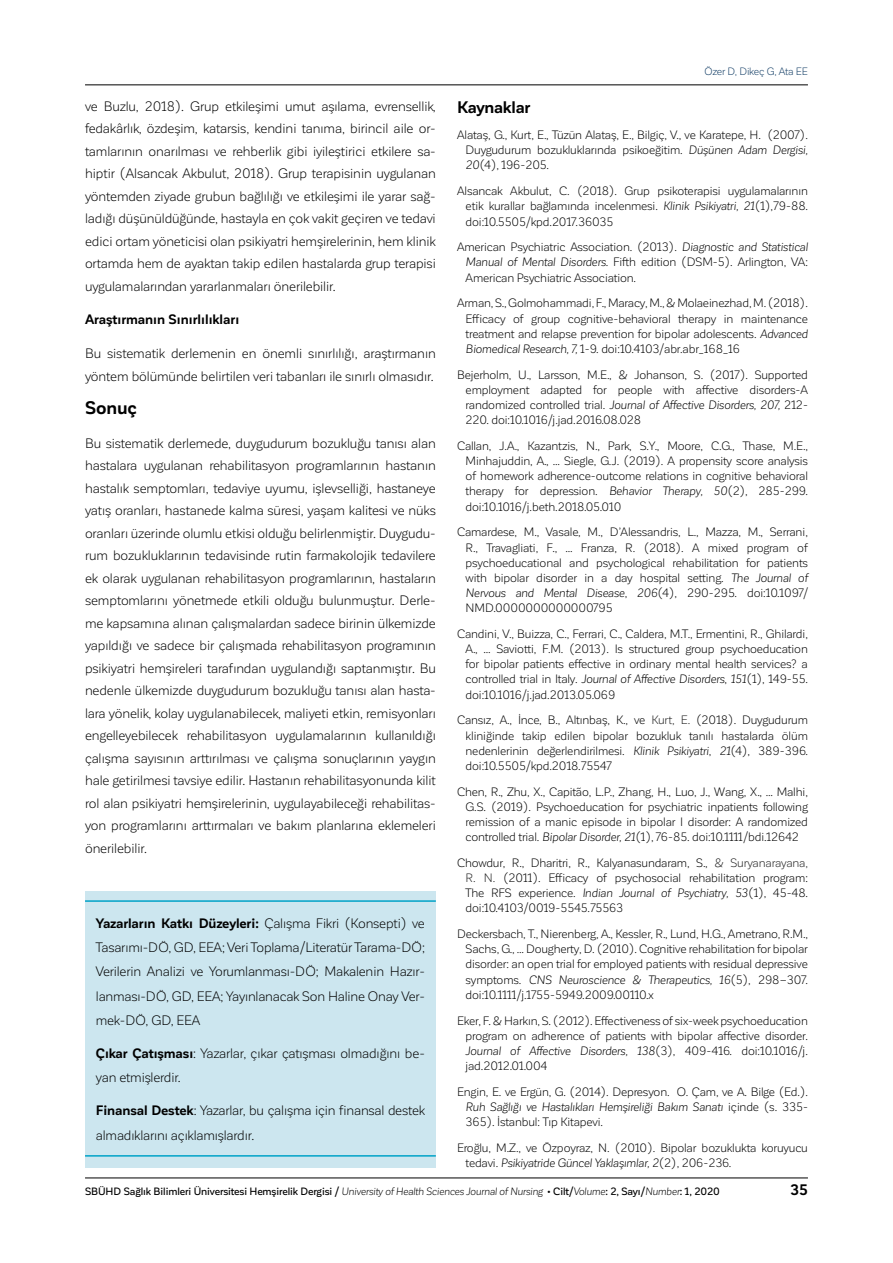
<style>
.page{position:relative;width:893px;height:1263px;background:#fff}
.page>*{position:absolute;margin:0;border:0;box-sizing:border-box;transform-origin:0 0}
.t1{font:700 18px "Corporative Sans";letter-spacing:-.005em;color:#000}
.t2{font:700 16.5px "Corporative Sans";letter-spacing:-.015em;color:#000}
.t3{font:700 15px "Corporative Sans";color:#000}
.t4{font:13.5px/22.5px "Corporative Sans";letter-spacing:-.01em;color:#000;text-align:justify}
.t5{font:700 13.5px "Corporative Sans";letter-spacing:-.005em;color:#000}
.t6{font:12px/15.1px "Corporative Sans";letter-spacing:-.015em;color:#000;text-align:justify}
.t7{font:500 10.5px "Corporative Sans";letter-spacing:-.01em;color:#000}
.t8{font:10.5px "Corporative Sans";letter-spacing:-.02em;color:#123d65}
.s1{font-weight:700}
.s2{font-style:italic}
.s3{color:#222}
.s4{font-weight:400;font-style:italic}
</style>
<div class="page">
<hr style="left:85px;top:85px;width:723px;height:1px;background:#000">
<hr style="left:85px;top:1178px;width:723px;height:1px;background:#000">
<div style="left:85px;top:891px;width:351px;height:276px;background:#cce6ef"></div>
<hr style="left:85px;top:900px;width:351px;height:2px;background:#00a2c7">
<hr style="left:85px;top:1155px;width:351px;height:1px;background:#00a2c7">
<p class="t4" style="left:85px;top:95px;width:352px">ve Buzlu, 2018). Grup etkileşimi umut aşılama, evrensellik, fedakârlık, özdeşim, katarsis, kendini tanıma, birincil aile or&shy;tamlarının onarılması ve rehberlik gibi iyileştirici etkilere sa&shy;hiptir (Alsancak Akbulut, 2018). Grup terapisinin uygulanan yöntemden ziyade grubun bağlılığı ve etkileşimi ile yarar sağ&shy;ladığı düşünüldüğünde, hastayla en çok vakit geçiren ve tedavi edici ortam yöneticisi olan psikiyatri hemşirelerinin, hem klinik ortamda hem de ayaktan takip edilen hastalarda grup terapisi uygulamalarından yararlanmaları önerilebilir.</p>
<p class="t5" style="left:85px;top:312px;width:156px">Araştırmanın Sınırlılıkları</p>
<p class="t4" style="left:85px;top:342px;width:352px">Bu sistematik derlemenin en önemli sınırlılığı, araştırmanın yöntem bölümünde belirtilen veri tabanları ile sınırlı olmasıdır.</p>
<h1 class="t1" style="left:85px;top:398px;width:53px">Sonuç</h1>
<p class="t4" style="left:85px;top:432px;width:352px">Bu sistematik derlemede, duygudurum bozukluğu tanısı alan hastalara uygulanan rehabilitasyon programlarının hastanın hastalık semptomları, tedaviye uyumu, işlevselliği, hastaneye yatış oranları, hastanede kalma süresi, yaşam kalitesi ve nüks oranları üzerinde olumlu etkisi olduğu belirlenmiştir. Duygudu&shy;rum bozukluklarının tedavisinde rutin farmakolojik tedavilere ek olarak uygulanan rehabilitasyon programlarının, hastaların semptomlarını yönetmede etkili olduğu bulunmuştur. Derle&shy;me kapsamına alınan çalışmalardan sadece birinin ülkemizde yapıldığı ve sadece bir çalışmada rehabilitasyon programının psikiyatri hemşireleri tarafından uygulandığı saptanmıştır. Bu nedenle ülkemizde duygudurum bozukluğu tanısı alan hasta&shy;lara yönelik, kolay uygulanabilecek, maliyeti etkin, remisyonları engelleyebilecek rehabilitasyon uygulamalarının kullanıldığı çalışma sayısının arttırılması ve çalışma sonuçlarının yaygın hale getirilmesi tavsiye edilir. Hastanın rehabilitasyonunda kilit rol alan psikiyatri hemşirelerinin, uygulayabileceği rehabilitas&shy;yon programlarını arttırmaları ve bakım planlarına eklemeleri önerilebilir.</p>
<p class="t4" style="left:96px;top:911px;width:331px;line-height:24.3px"><span class="s1">Yazarların Katkı Düzeyleri:</span> Çalışma Fikri (Konsepti) ve Tasarımı-DÖ, GD, EEA; Veri Toplama/Literatür Tarama-DÖ; Verilerin Analizi ve Yorumlanması-DÖ; Makalenin Hazır&shy;lanması-DÖ, GD, EEA; Yayınlanacak Son Haline Onay Ver&shy;mek-DÖ, GD, EEA</p>
<p class="t4" style="left:96px;top:1041px;width:330px;line-height:24.3px"><span class="s1">Çıkar Çatışması</span>: Yazarlar, çıkar çatışması olmadığını be&shy;yan etmişlerdir.</p>
<p class="t4" style="left:96px;top:1098px;width:330px;line-height:24.3px"><span class="s1">Finansal Destek</span>: Yazarlar, bu çalışma için finansal destek almadıklarını açıklamışlardır.</p>
<p class="t8" style="left:704px;top:66px;width:105px">Özer D, Dikeç G, Ata EE</p>
<h2 class="t2" style="left:457px;top:99px;width:75px">Kaynaklar</h2>
<p class="t6" style="left:466px;top:127px;width:344px;text-indent:-9px">Alataş, G., Kurt, E., Tüzün Alataş, E., Bilgiç, V., ve Karatepe, H. (2007).<br>Duygudurum bozukluklarında psikoeğitim. <span class="s2">Düşünen Adam Dergisi, 20</span>(4), 196-205.</p>
<p class="t6" style="left:466px;top:184px;width:344px;text-indent:-9px">Alsancak Akbulut, C. (2018). Grup psikoterapisi uygulamalarının etik kurallar bağlamında incelenmesi. <span class="s2">Klinik Psikiyatri, 21</span>(1),79-88. doi:10.5505/kpd.2017.36035</p>
<p class="t6" style="left:466px;top:240px;width:344px;text-indent:-9px">American Psychiatric Association. (2013). <span class="s2">Diagnostic and Statistical Manual of Mental Disorders.</span> Fifth edition (DSM-5). Arlington, VA:<br>American Psychiatric Association.</p>
<p class="t6" style="left:466px;top:296px;width:344px;text-indent:-9px">Arman, S., Golmohammadi, F., Maracy, M., &amp; Molaeinezhad, M. (2018).<br>Efficacy of group cognitive-behavioral therapy in maintenance treatment and relapse prevention for bipolar adolescents. <span class="s2">Advanced Biomedical Research, 7,</span> 1-9. doi:10.4103/abr.abr_168_16</p>
<p class="t6" style="left:466px;top:367px;width:344px;text-indent:-9px">Bejerholm, U., Larsson, M.E., &amp; Johanson, S. (2017). Supported employment adapted for people with affective disorders-A randomized controlled trial. <span class="s2">Journal of Affective Disorders, 207,</span> 212- 220. doi:10.1016/j.jad.2016.08.028</p>
<p class="t6" style="left:466px;top:438px;width:344px;text-indent:-9px">Callan, J.A., Kazantzis, N., Park, S.Y., Moore, C.G., Thase, M.E., Minhajuddin, A., ... Siegle, G.J. (2019). A propensity score analysis of homework adherence-outcome relations in cognitive behavioral therapy for depression. <span class="s2">Behavior Therapy, 50</span>(2), 285-299. doi:10.1016/j.beth.2018.05.010</p>
<p class="t6" style="left:466px;top:525px;width:344px;text-indent:-9px">Camardese, M., Vasale, M., D’Alessandris, L., Mazza, M., Serrani, R., Travagliati, F., ... Franza, R. (2018). A mixed program of psychoeducational and psychological rehabilitation for patients with bipolar disorder in a day hospital setting. <span class="s2">The Journal of Nervous and Mental Disease</span>, <span class="s2">206</span>(4), 290-295. doi:10.1097/ NMD.0000000000000795</p>
<p class="t6" style="left:466px;top:626px;width:344px;text-indent:-8px">Candini, V., Buizza, C., Ferrari, C., Caldera, M.T., Ermentini, R., Ghilardi, A., ... Saviotti, F.M. (2013). Is structured group psychoeducation for bipolar patients effective in ordinary mental health services? a controlled trial in Italy. <span class="s2">Journal of Affective Disorders</span>, <span class="s2">151</span>(1), 149-55. doi:10.1016/j.jad.2013.05.069</p>
<p class="t6" style="left:466px;top:713px;width:344px;text-indent:-9px">Cansız, A., İnce, B., Altınbaş, K., ve <span class="s3">Kurt, E.</span> (2018). Duygudurum kliniğinde takip edilen bipolar bozukluk tanılı hastalarda ölüm nedenlerinin değerlendirilmesi. <span class="s2">Klinik Psikiyatri</span>, <span class="s2">21</span>(4), 389-396. doi:10.5505/kpd.2018.75547</p>
<p class="t6" style="left:466px;top:784px;width:344px;text-indent:-9px">Chen, R., Zhu, X., Capitão, L.P., Zhang, H., Luo, J., Wang, X., ... Malhi, G.S. (2019). Psychoeducation for psychiatric inpatients following remission of a manic episode in bipolar I disorder: A randomized controlled trial. <span class="s2">Bipolar Disorder, 21</span>(1), 76-85. doi:10.1111/bdi.12642</p>
<p class="t6" style="left:466px;top:855px;width:344px;text-indent:-9px">Chowdur, R., Dharitri, R., Kalyanasundaram, S., <span class="s3">&amp; Suryanarayana, R. N.</span> (2011). Efficacy of psychosocial rehabilitation program:<br>The RFS experience. <span class="s2">Indian Journal of Psychiatry, 53</span>(1), 45-48. doi:10.4103/0019-5545.75563</p>
<p class="t6" style="left:466px;top:926px;width:344px;text-indent:-9px">Deckersbach, T., Nierenberg, A., Kessler, R., Lund, H.G., Ametrano, R.M., Sachs, G., ... Dougherty, D. (2010). Cognitive rehabilitation for bipolar disorder: an open trial for employed patients with residual depressive symptoms. <span class="s2">CNS Neuroscience &amp; Therapeutics, 16</span>(5), 298–307. doi:10.1111/j.1755-5949.2009.00110.x</p>
<p class="t6" style="left:466px;top:1013px;width:344px;text-indent:-9px">Eker, F. &amp; Harkın, S. (2012). Effectiveness of six-week psychoeducation program on adherence of patients with bipolar affective disorder.<br><span class="s2">Journal of Affective Disorders, 138</span>(3), 409-416. doi:10.1016/j. jad.2012.01.004</p>
<p class="t6" style="left:466px;top:1084px;width:344px;text-indent:-9px">Engin, E. ve Ergün, G. (2014). Depresyon. O. Çam, ve A. Bilge (Ed.).<br><span class="s2">Ruh Sağlığı ve Hastalıkları Hemşireliği Bakım Sanatı</span> içinde (s. 335- 365). İstanbul: Tıp Kitapevi.</p>
<p class="t6" style="left:466px;top:1140px;width:344px;text-indent:-9px">Eroğlu, M.Z., ve Özpoyraz, N. (2010). Bipolar bozuklukta koruyucu tedavi. <span class="s2">Psikiyatride Güncel Yaklaşımlar, 2</span>(2), 206-236.</p>
<p class="t7" style="left:85px;top:1186px;width:636px">SBÜHD Sağlık Bilimleri Üniversitesi Hemşirelik Dergisi / <span class="s4">University of Health Sciences Journal of Nursing</span> • Cilt/<span class="s4">Volume</span>: 2, Sayı/<span class="s4">Number</span>: 1, 2020</p>
<p class="t3" style="left:790px;top:1181px;width:19px">35</p>
</div>
